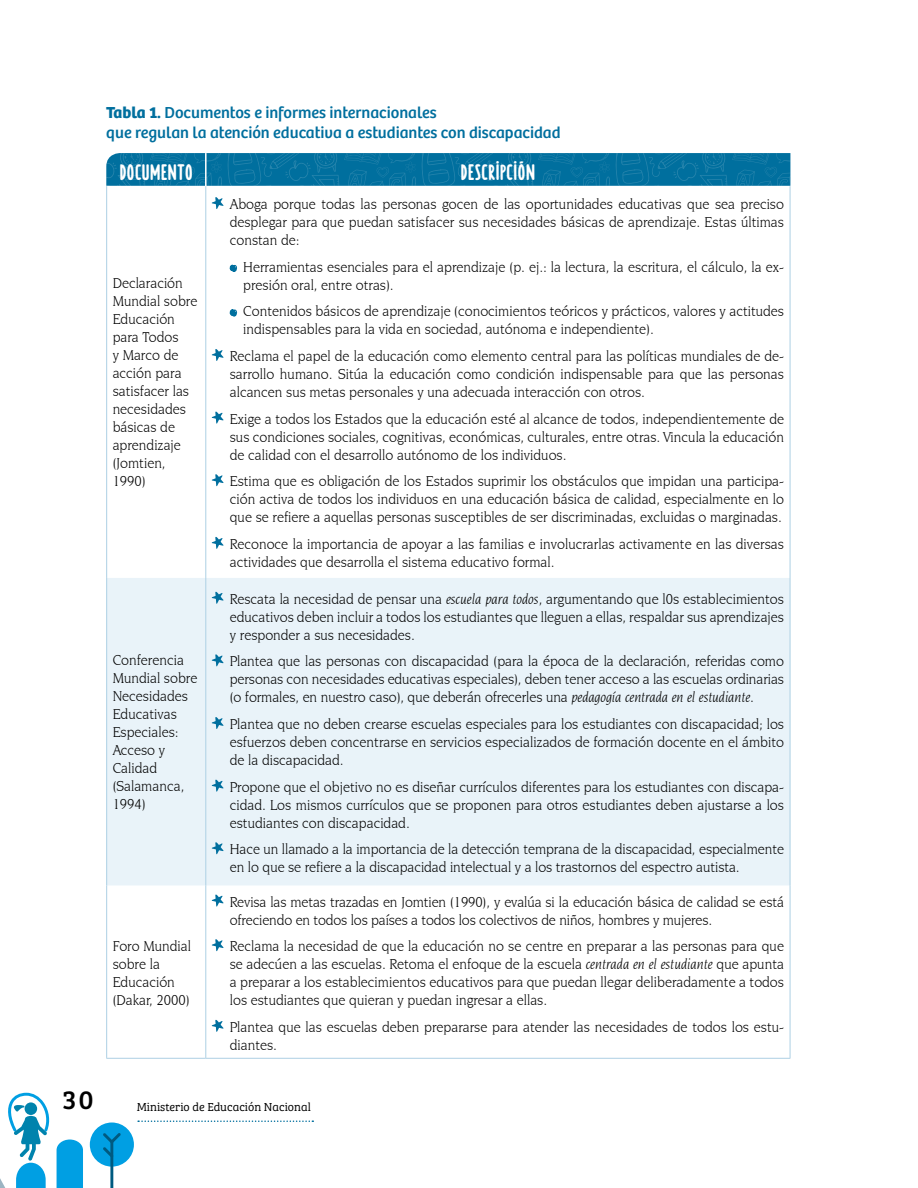
<style>
.page{position:relative;width:918px;height:1188px;background:#fff}
.page>*{position:absolute;margin:0;border:0;box-sizing:border-box;transform-origin:0 0}
.t1{font:27px "Bree Serif";color:#000}
.t2{font:700 22.5px "Borden";color:#fff}
.t3{font:16.5px/19.8px "Bree";color:#006f9e}
.t4{font:15px/18px "Novarese IT Cby BT";color:#000;scale:.95 1}
.t5{font:300 12px "Bree Serif";color:#000}
.s1{font-weight:700}
.s2{font-style:italic}
</style>
<div class="page">
<svg style="left:57px;top:1140px;width:26px;height:48px"></svg>
<div style="left:90px;top:1123px;width:44px;height:44px;background:#009fe3;border-radius:50%"></div>
<svg style="left:103px;top:1133px;width:18px;height:55px"></svg>
<svg style="left:138px;top:1120px;width:175px;height:2px"></svg>
<svg style="left:0;top:1093px;width:50px;height:95px"></svg>
<svg style="left:106px;top:153px;width:684px;height:33px;background:#0773a0"></svg>
<div style="left:107px;top:578px;width:683px;height:307px;background:#e9f3f9"></div>
<hr style="left:106px;top:186px;width:1px;height:392px;background:#add0e4">
<hr style="left:205px;top:186px;width:1px;height:392px;background:#add0e4">
<hr style="left:790px;top:186px;width:1px;height:392px;background:#add0e4">
<hr style="left:106px;top:578px;width:1px;height:307px;background:#add0e4">
<hr style="left:205px;top:578px;width:1px;height:307px;background:#add0e4">
<hr style="left:790px;top:578px;width:1px;height:307px;background:#add0e4">
<hr style="left:205px;top:153px;width:2px;height:33px;background:#fff">
<hr style="left:106px;top:885px;width:1px;height:173px;background:#add0e4">
<hr style="left:205px;top:885px;width:1px;height:173px;background:#add0e4">
<hr style="left:790px;top:885px;width:1px;height:173px;background:#add0e4">
<hr style="left:106px;top:1058px;width:100px;height:1px;background:#add0e4">
<hr style="left:206px;top:1058px;width:584px;height:1px;background:#add0e4">
<svg style="left:212px;top:197px;width:12px;height:12px"></svg>
<svg style="left:229px;top:264px;width:8px;height:8px"></svg>
<svg style="left:229px;top:309px;width:9px;height:8px"></svg>
<svg style="left:212px;top:349px;width:12px;height:12px"></svg>
<svg style="left:212px;top:411px;width:12px;height:13px"></svg>
<svg style="left:212px;top:474px;width:12px;height:12px"></svg>
<svg style="left:212px;top:537px;width:12px;height:12px"></svg>
<svg style="left:212px;top:591px;width:12px;height:13px"></svg>
<svg style="left:212px;top:654px;width:12px;height:12px"></svg>
<svg style="left:212px;top:717px;width:12px;height:12px"></svg>
<svg style="left:212px;top:779px;width:12px;height:13px"></svg>
<svg style="left:212px;top:842px;width:12px;height:12px"></svg>
<svg style="left:212px;top:894px;width:12px;height:13px"></svg>
<svg style="left:212px;top:939px;width:12px;height:12px"></svg>
<svg style="left:212px;top:1019px;width:12px;height:13px"></svg>
<p class="t3" style="left:106px;top:103px;width:456px"><span class="s1">Tabla 1.</span> Documentos e informes internacionales<br>que regulan la atención educativa a estudiantes con discapacidad</p>
<h2 class="t2" style="left:119px;top:157px;width:75px">DOCUMENTO</h2>
<h2 class="t2" style="left:461px;top:157px;width:76px">DESCRIPCIÓN</h2>
<p class="t4" style="left:113px;top:274px;width:91px">Declaración<br>Mundial sobre<br>Educación para Todos<br>y Marco de acción para satisfacer las necesidades básicas de aprendizaje (Jomtien,<br>1990)</p>
<p class="t4" style="left:113px;top:651px;width:91px">Conferencia<br>Mundial sobre<br>Necesidades<br>Educativas<br>Especiales:<br>Acceso y<br>Calidad (Salamanca,<br>1994)</p>
<p class="t4" style="left:113px;top:936px;width:84px">Foro Mundial sobre la<br>Educación (Dakar, 2000)</p>
<p class="t4" style="left:230px;top:195px;width:585px;text-align:justify">Aboga porque todas las personas gocen de las oportunidades educativas que sea preciso desplegar para que puedan satisfacer sus necesidades básicas de aprendizaje. Estas últimas constan de:</p>
<p class="t4" style="left:243px;top:258px;width:571px">Herramientas esenciales para el aprendizaje (p. ej.: la lectura, la escritura, el cálculo, la ex&shy;presión oral, entre otras).</p>
<p class="t4" style="left:243px;top:302px;width:571px">Contenidos básicos de aprendizaje (conocimientos teóricos y prácticos, valores y actitudes indispensables para la vida en sociedad, autónoma e independiente).</p>
<p class="t4" style="left:230px;top:347px;width:585px;text-align:justify">Reclama el papel de la educación como elemento central para las políticas mundiales de de&shy;sarrollo humano. Sitúa la educación como condición indispensable para que las personas alcancen sus metas personales y una adecuada interacción con otros.</p>
<p class="t4" style="left:230px;top:409px;width:585px;text-align:justify">Exige a todos los Estados que la educación esté al alcance de todos, independientemente de sus condiciones sociales, cognitivas, económicas, culturales, entre otras. Vincula la educación de calidad con el desarrollo autónomo de los individuos.</p>
<p class="t4" style="left:230px;top:472px;width:585px;text-align:justify">Estima que es obligación de los Estados suprimir los obstáculos que impidan una participa&shy;ción activa de todos los individuos en una educación básica de calidad, especialmente en lo que se refiere a aquellas personas susceptibles de ser discriminadas, excluidas o marginadas.</p>
<p class="t4" style="left:230px;top:535px;width:585px">Reconoce la importancia de apoyar a las familias e involucrarlas activamente en las diversas actividades que desarrolla el sistema educativo formal.</p>
<p class="t4" style="left:230px;top:590px;width:585px;text-align:justify">Rescata la necesidad de pensar una <span class="s2">escuela para todos</span>, argumentando que l0s establecimientos educativos deben incluir a todos los estudiantes que lleguen a ellas, respaldar sus aprendizajes y responder a sus necesidades.</p>
<p class="t4" style="left:230px;top:652px;width:585px;text-align:justify">Plantea que las personas con discapacidad (para la época de la declaración, referidas como personas con necesidades educativas especiales), deben tener acceso a las escuelas ordinarias (o formales, en nuestro caso), que deberán ofrecerles una <span class="s2">pedagogía centrada en el estudiante.</span></p>
<p class="t4" style="left:230px;top:715px;width:585px;text-align:justify">Plantea que no deben crearse escuelas especiales para los estudiantes con discapacidad; los esfuerzos deben concentrarse en servicios especializados de formación docente en el ámbito de la discapacidad.</p>
<p class="t4" style="left:230px;top:777px;width:585px;text-align:justify">Propone que el objetivo no es diseñar currículos diferentes para los estudiantes con discapa&shy;cidad. Los mismos currículos que se proponen para otros estudiantes deben ajustarse a los estudiantes con discapacidad.</p>
<p class="t4" style="left:230px;top:840px;width:585px">Hace un llamado a la importancia de la detección temprana de la discapacidad, especialmente en lo que se refiere a la discapacidad intelectual y a los trastornos del espectro autista.</p>
<p class="t4" style="left:230px;top:892px;width:585px">Revisa las metas trazadas en Jomtien (1990), y evalúa si la educación básica de calidad se está ofreciendo en todos los países a todos los colectivos de niños, hombres y mujeres.</p>
<p class="t4" style="left:230px;top:937px;width:585px;text-align:justify">Reclama la necesidad de que la educación no se centre en preparar a las personas para que se adecúen a las escuelas. Retoma el enfoque de la escuela <span class="s2">centrada en el estudiante</span> que apunta a preparar a los establecimientos educativos para que puedan llegar deliberadamente a todos los estudiantes que quieran y puedan ingresar a ellas.</p>
<p class="t4" style="left:230px;top:1018px;width:585px">Plantea que las escuelas deben prepararse para atender las necesidades de todos los estu&shy;diantes.</p>
<h1 class="t1" style="left:63px;top:1080px;width:32px">30</h1>
<p class="t5" style="left:137px;top:1098px;width:176px">Ministerio de Educación Nacional</p>
</div>
